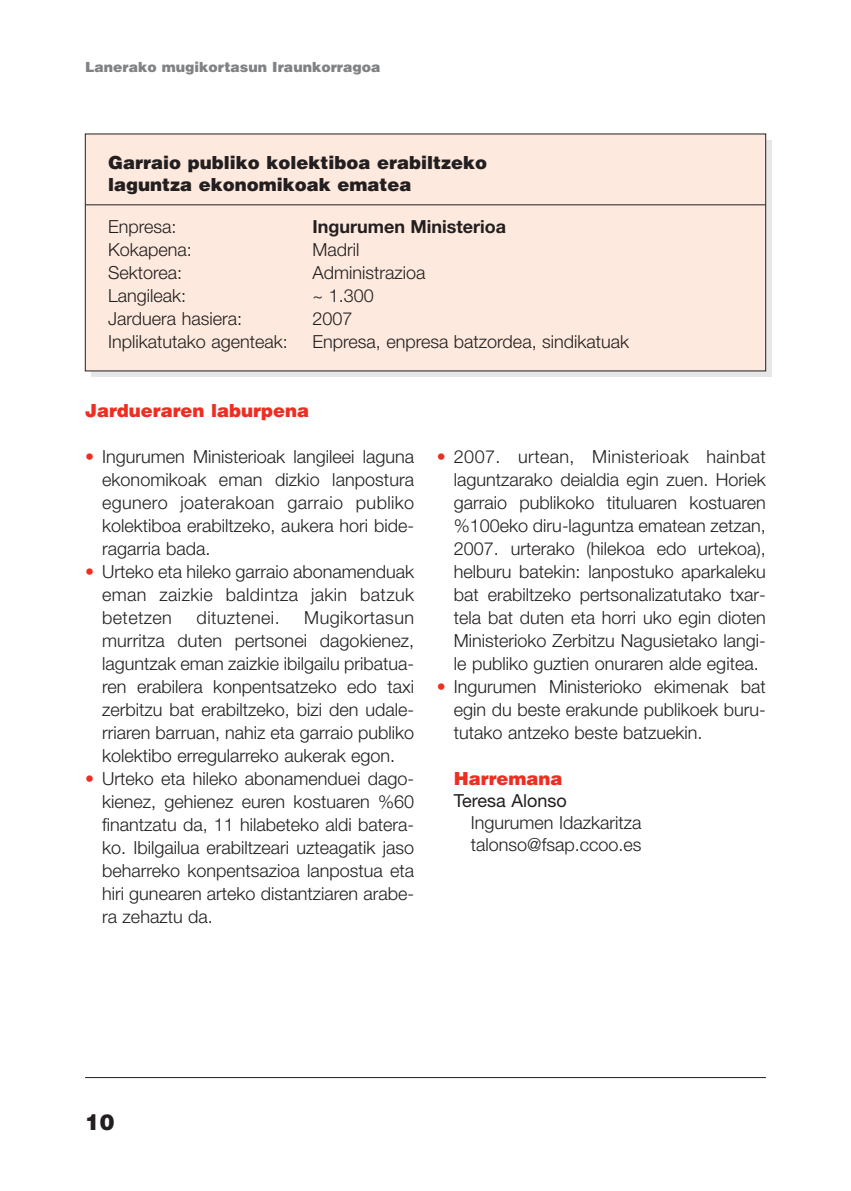
<style>
.page{position:relative;width:851px;height:1191px;background:#fff}
.page>*{position:absolute;margin:0;border:0;box-sizing:border-box;transform-origin:0 0}
.t1{font:900 22px "Helvetica";color:#231f20}
.t2{font:300 18px/23px "Helvetica Neue";color:#231f20;text-align:justify}
.t3{font:900 18px/22px "Helvetica";color:#231f20}
.t4{font:900 18px "Helvetica";color:#ee2e22}
.t5{font:700 18px "Helvetica Neue";color:#231f20}
.t6{font:18px "Helvetica Neue";color:#231f20}
.t7{font:300 18px "Helvetica Neue";letter-spacing:.02em;color:#231f20}
.t8{font:900 14px "Helvetica";color:#808285}
.s1{color:#ee2e22}
</style>
<div class="page">
<svg style="left:91px;top:141px;width:680px;height:236px;background:#d3d3d5"></svg>
<div style="left:85px;top:134px;width:680px;height:237px;background:#fde9dd"></div>
<hr style="left:85px;top:204px;width:680px;height:1px;background:#231f20">
<hr style="left:85px;top:1077px;width:680px;height:1px;background:#231f20">
<p class="t8" style="left:85px;top:59px;width:297px">Lanerako mugikortasun Iraunkorragoa</p>
<p class="t3" style="left:108px;top:152px;width:380px">Garraio publiko kolektiboa erabiltzeko laguntza ekonomikoak ematea</p>
<p class="t2" style="left:108px;top:215px;width:70px">Enpresa:</p>
<p class="t5" style="left:312px;top:215px;width:195px">Ingurumen Ministerioa</p>
<p class="t2" style="left:108px;top:238px;width:85px">Kokapena:</p>
<p class="t2" style="left:312px;top:238px;width:48px">Madril</p>
<p class="t2" style="left:108px;top:261px;width:76px">Sektorea:</p>
<p class="t2" style="left:312px;top:261px;width:115px">Administrazioa</p>
<p class="t2" style="left:108px;top:284px;width:80px">Langileak:</p>
<p class="t2" style="left:312px;top:284px;width:63px">~ 1.300</p>
<p class="t2" style="left:108px;top:307px;width:135px">Jarduera hasiera:</p>
<p class="t2" style="left:312px;top:307px;width:42px">2007</p>
<p class="t2" style="left:108px;top:330px;width:181px">Inplikatutako agenteak:</p>
<p class="t2" style="left:312px;top:330px;width:318px">Enpresa, enpresa batzordea, sindikatuak</p>
<p class="t4" style="left:85px;top:400px;width:225px">Jardueraren laburpena</p>
<p class="t2" style="left:102px;top:445px;width:313px;text-indent:-17px"><span class="s1">•</span> Ingurumen Ministerioak langileei laguna ekonomikoak eman dizkio lanpostura egunero joaterakoan garraio publiko kolektiboa erabiltzeko, aukera hori bide&shy;ragarria bada.</p>
<p class="t2" style="left:102px;top:560px;width:313px;text-indent:-17px"><span class="s1">•</span> Urteko eta hileko garraio abonamenduak eman zaizkie baldintza jakin batzuk betetzen</p>
<p class="t2" style="left:102px;top:606px;width:313px;text-indent:202px">Mugikortasun murritza duten pertsonei dagokienez, laguntzak eman zaizkie ibilgailu pribatua&shy;ren erabilera konpentsatzeko edo taxi zerbitzu bat erabiltzeko, bizi den udale&shy;rriaren barruan, nahiz eta garraio publiko kolektibo erregularreko aukerak egon.</p>
<p class="t2" style="left:102px;top:767px;width:313px;text-indent:-17px"><span class="s1">•</span> Urteko eta hileko abonamenduei dago&shy;kienez, gehienez euren kostuaren %60 finantzatu da, 11 hilabeteko aldi batera&shy;ko. Ibilgailua erabiltzeari uzteagatik jaso beharreko konpentsazioa lanpostua eta hiri gunearen arteko distantziaren arabe&shy;ra zehaztu da.</p>
<p class="t7" style="left:196px;top:607px;width:84px">dituztenei.</p>
<p class="t2" style="left:454px;top:445px;width:313px;text-indent:-17px"><span class="s1">•</span> 2007. urtean, Ministerioak hainbat laguntzarako deialdia egin zuen. Horiek garraio publikoko tituluaren kostuaren %100eko diru-laguntza ematean zetzan, 2007. urterako (hilekoa edo urtekoa), helburu batekin: lanpostuko aparkaleku bat erabiltzeko pertsonalizatutako txar&shy;tela bat duten eta horri uko egin dioten Ministerioko Zerbitzu Nagusietako langi&shy;le publiko guztien onuraren alde egitea.</p>
<p class="t2" style="left:454px;top:675px;width:313px;text-indent:-17px"><span class="s1">•</span> Ingurumen Ministerioko ekimenak bat egin du beste erakunde publikoek buru&shy;tutako antzeko beste batzuekin.</p>
<p class="t4" style="left:454px;top:768px;width:110px">Harremana</p>
<p class="t6" style="left:454px;top:790px;width:114px">Teresa Alonso</p>
<p class="t2" style="left:471px;top:811px;width:172px;line-height:22px">Ingurumen Idazkaritza talonso@fsap.ccoo.es</p>
<p class="t1" style="left:85px;top:1110px;width:31px">10</p>
</div>
